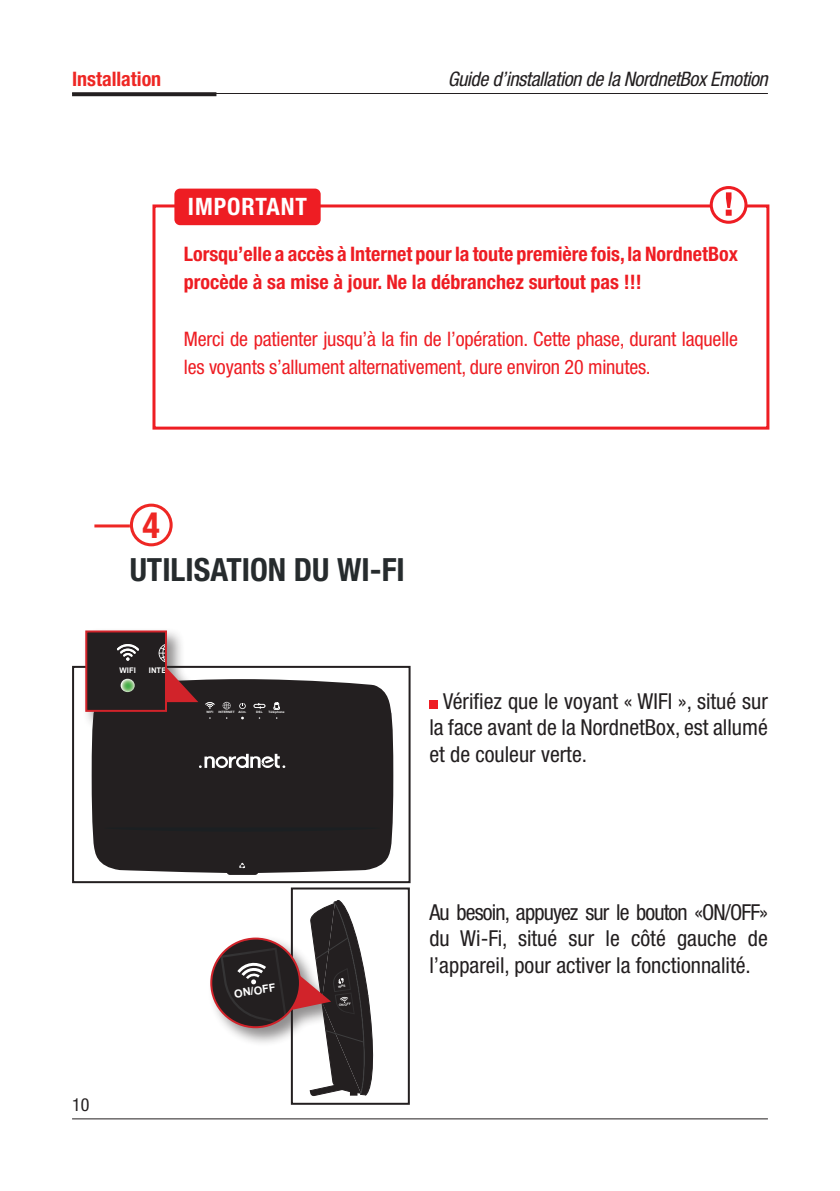
<style>
.page{position:relative;width:840px;height:1191px;background:#fff}
.page>*{position:absolute;margin:0;border:0;box-sizing:border-box;transform-origin:0 0}
.t1{font:700 condensed 36px "Helvetica Neue LT Std";color:#ee2724}
.t2{font:700 condensed 32px "Helvetica Neue LT Std";color:#262b2d}
.t3{font:700 condensed 24px "Helvetica Neue LT Std";letter-spacing:.04em;color:#fff}
.t4{font:condensed 22px/26.4px "Helvetica Neue LT Std";color:#231f20;text-align:justify}
.t5{font:condensed 20px/28px "Helvetica Neue LT Std";letter-spacing:-.01em;color:#ee1d23}
.t6{font:700 condensed 20px/28px "Helvetica Neue LT Std";color:#ee1d23}
.t7{font:italic condensed 20px "Helvetica Neue LT Std";letter-spacing:-.02em;color:#231f20}
.t8{font:700 condensed 20px "Helvetica Neue LT Std";color:#ee2724}
.t9{font:condensed 18px "Helvetica Neue LT Std";color:#231f20}
.t10{font:700 11px "Arial";color:#fff}
.t11{font:700 7.8px "Arial";color:#fff}
.t12{font:italic 300 3.6px "Helvetica Neue LT Std";color:#231f20;scale:1.06 1}
.t13{font:700 3px "Arial";color:#fff;scale:1.06 1}
</style>
<div class="page">
<hr style="left:72px;top:1118px;width:695px;height:1px;background:#231f20">
<hr style="left:72px;top:93px;width:695px;height:1px;background:#231f20">
<svg style="left:72px;top:92px;width:144px;height:4px"></svg>
<div style="left:226px;top:868px;width:32px;height:6px;background:#231f20;border-radius:3px"></div>
<div style="left:92px;top:679px;width:301px;height:194px;background:#231f20"></div>
<svg style="left:104px;top:827px;width:276px;height:4px"></svg>
<svg style="left:239px;top:863px;width:6px;height:5px"></svg>
<svg style="left:222px;top:702px;width:8px;height:7px"></svg>
<svg style="left:239px;top:702px;width:6px;height:7px"></svg>
<svg style="left:254px;top:703px;width:11px;height:6px"></svg>
<svg style="left:273px;top:702px;width:6px;height:7px"></svg>
<svg style="left:199px;top:754px;width:86px;height:14px"></svg>
<div style="left:72px;top:666px;width:338px;height:217px;border:2px solid #231f20"></div>
<div style="left:291px;top:887px;width:118px;height:217px;border:2px solid #231f20"></div>
<div style="left:82px;top:627px;width:133px;height:103px;background:#231f20;opacity:.5"></div>
<svg style="left:88px;top:631px;width:110px;height:80px;background:#554647"></svg>
<div style="left:85px;top:630px;width:82px;height:82px;border:2px solid #d1232a"></div>
<svg style="left:120px;top:679px;width:15px;height:13px"></svg>
<div style="left:429px;top:700px;width:8px;height:8px;background:#ee1d23"></div>
<div style="left:130px;top:503px;width:42px;height:43px;border:3px solid #ee2724;border-radius:50%"></div>
<hr style="left:94px;top:524px;width:36px;height:3px;background:#ee2724">
<div style="left:152px;top:204px;width:617px;height:225px;border:3px solid #ee1d23"></div>
<div style="left:174px;top:189px;width:146px;height:36px;background:#ee1d23;border-radius:6px"></div>
<svg style="left:710px;top:187px;width:35px;height:35px"></svg>
<div style="left:709px;top:186px;width:38px;height:38px;border:3px solid #ee1d23;border-radius:50%"></div>
<svg style="left:725px;top:192px;width:6px;height:24px"></svg>
<svg style="left:211px;top:899px;width:163px;height:197px"></svg>
<p class="t8" style="left:72px;top:67px;width:91px">Installation</p>
<p class="t7" style="left:447px;top:68px;width:321px">Guide d’installation de la NordnetBox Emotion</p>
<p class="t3" style="left:188px;top:192px;width:121px">IMPORTANT</p>
<p class="t6" style="left:184px;top:240px;width:555px">Lorsqu’elle a accès à Internet pour la toute première fois, la NordnetBox procède à sa mise à jour. Ne la débranchez surtout pas !!!</p>
<p class="t5" style="left:184px;top:324px;width:555px">Merci de patienter jusqu’à la fin de l’opération. Cette phase, durant laquelle les voyants s’allument alternativement, dure environ 20 minutes.</p>
<h1 class="t1" style="left:142px;top:504px;width:19px">4</h1>
<h2 class="t2" style="left:130px;top:550px;width:276px">UTILISATION DU WI-FI</h2>
<p class="t11" style="left:120px;top:664px;width:18px">WIFI</p>
<p class="t13" style="left:206px;top:710px;width:8px">WIFI</p>
<p class="t13" style="left:218px;top:710px;width:17px">INTERNET</p>
<p class="t13" style="left:238px;top:710px;width:9px">Alim.</p>
<p class="t13" style="left:256px;top:710px;width:8px">DSL</p>
<p class="t13" style="left:268px;top:710px;width:17px">Téléphone</p>
<p class="t9" style="left:72px;top:1094px;width:19px">10</p>
<p class="t10" style="left:233px;top:986px;width:43px;rotate:-8deg">ON/OFF</p>
<p class="t13" style="left:338px;top:1003px;width:13px;rotate:-8deg">ON/OFF</p>
<p class="t4" style="left:429px;top:687px;width:340px;text-indent:14px">Vérifiez que le voyant « WIFI », situé sur la face avant de la NordnetBox, est allumé et de couleur verte.</p>
<p class="t12" style="left:527px;top:749px;width:14px">Emotion</p>
<p class="t4" style="left:429px;top:899px;width:340px">Au besoin, appuyez sur le bouton «ON/OFF» du Wi-Fi, situé sur le côté gauche de l’appareil, pour activer la fonctionnalité.</p>
</div>
